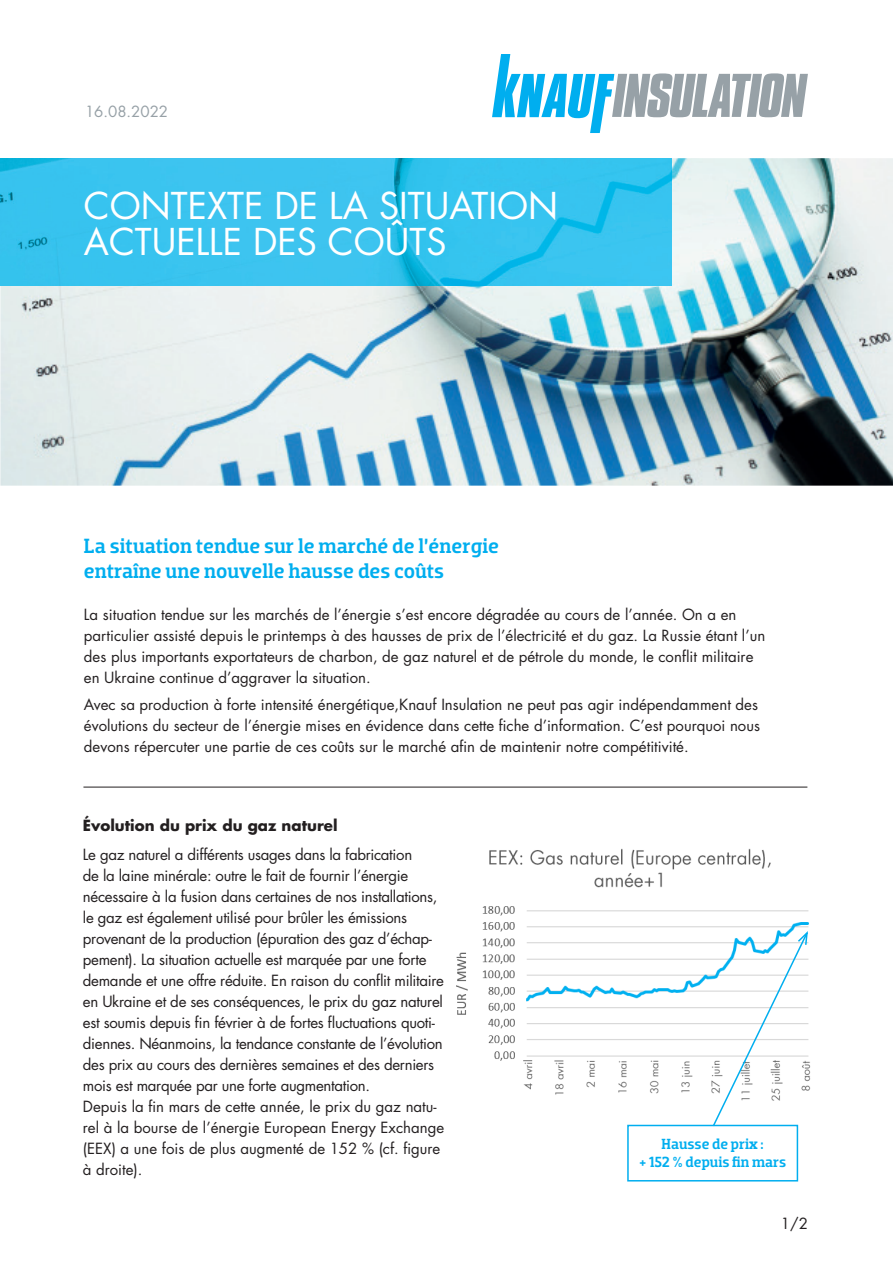
<style>
.page{position:relative;width:893px;height:1263px;background:#fff}
.page>*{position:absolute;margin:0;border:0;box-sizing:border-box;transform-origin:0 0}
.t1{font:36px/36px "Futura Std";color:#fff}
.t2{font:500 21px/25.2px "Dobra Slab";color:#00aeef}
.Fliesstext{font:15px/21px "Futura Std";color:#231f20}
.Fliesstext-2{font:15px/21px "Futura Std";letter-spacing:-.02em;color:#231f20}
.t3{font:500 15px/18px "Dobra Slab";color:#00aeef;text-align:center}
.Subline{font:700 15px "Futura Std";color:#231f20}
.t4{font:15px "Futura Std";color:#97a1a7}
</style>
<div class="page">
<svg style="left:492px;top:54px;width:316px;height:79px"></svg>
<img style="left:0;top:158px;width:893px;height:328px">
<img style="left:0;top:158px;width:672px;height:128px">
<hr style="left:83px;top:787px;width:724px;height:1px;background:#231f20">
<img style="left:456px;top:848px;width:355px;height:247px">
<div style="left:627px;top:1125px;width:171px;height:56px;border:2px solid #00aeef"></div>
<svg style="left:711px;top:929px;width:98px;height:199px"></svg>
<p class="t4" style="left:85px;top:102px;width:85px">16.08.2022</p>
<p class="t1" style="left:84px;top:188px;width:476px">CONTEXTE DE LA SITUATION<br>ACTUELLE DES COÛTS</p>
<p class="t2" style="left:84px;top:533px;width:416px">La situation tendue sur le marché de l’énergie entraîne une nouvelle hausse des coûts</p>
<p class="Fliesstext" style="left:84px;top:605px;width:683px">La situation tendue sur les marchés de l’énergie s’est encore dégradée au cours de l’année. On a en particulier assisté depuis le printemps à des hausses de prix de l’électricité et du gaz. La Russie étant l’un des plus importants exportateurs de charbon, de gaz naturel et de pétrole du monde, le conflit militaire en Ukraine continue d’aggraver la situation.</p>
<p class="Fliesstext" style="left:84px;top:695px;width:677px">Avec sa production à forte intensité énergétique,Knauf Insulation ne peut pas agir indépendamment des évolutions du secteur de l’énergie mises en évidence dans cette fiche d’information. C’est pourquoi nous devons répercuter une partie de ces coûts sur le marché afin de maintenir notre compétitivité.</p>
<p class="Subline" style="left:83px;top:815px;width:256px">Évolution du prix du gaz naturel</p>
<p class="Fliesstext-2" style="left:83px;top:844px;width:362px">Le gaz naturel a différents usages dans la fabrication<br>de la laine minérale: outre le fait de fournir l’énergie nécessaire à la fusion dans certaines de nos installations, le gaz est également utilisé pour brûler les émissions provenant de la production (épuration des gaz d’échap&shy;pement). La situation actuelle est marquée par une forte demande et une offre réduite. En raison du conflit militaire en Ukraine et de ses conséquences, le prix du gaz naturel est soumis depuis fin février à de fortes fluctuations quoti&shy;diennes. Néanmoins, la tendance constante de l’évolution des prix au cours des dernières semaines et des derniers mois est marquée par une forte augmentation.</p>
<p class="Fliesstext" style="left:83px;top:1096px;width:363px">Depuis la fin mars de cette année, le prix du gaz natu&shy;rel à la bourse de l’énergie European Energy Exchange (EEX) a une fois de plus augmenté de 152 % (cf. figure à droite).</p>
<p class="t3" style="left:639px;top:1135px;width:148px">Hausse de prix :<br>+ 152 % depuis fin mars</p>
<p class="Fliesstext" style="left:781px;top:1213px;width:29px">1/2</p>
</div>
